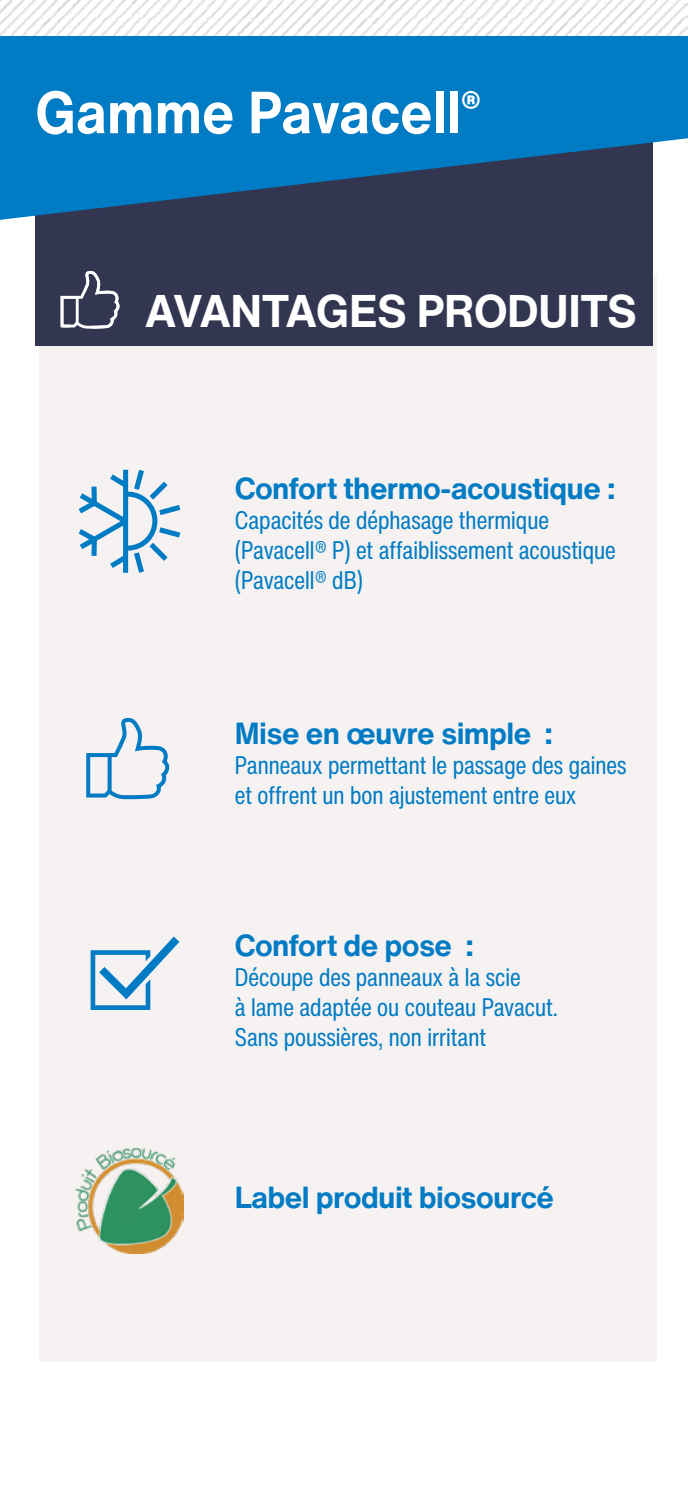
<style>
.page{position:relative;width:688px;height:1489px;background:#fff}
.page>*{position:absolute;margin:0;border:0;box-sizing:border-box;transform-origin:0 0}
.t1{font:700 58.25px "Helvetica Now Text";color:#fff;scale:.94 1}
.t2{font:700 45px "Helvetica Now Text";letter-spacing:-.01em;color:#fff}
.t3{font:700 30px "Helvetica Now Text";letter-spacing:-.02em;color:#007bc4}
.t4{font:25px/30px "Helvetica Now Text Cn";color:#007bc4}
</style>
<div class="page">
<div style="left:39px;top:275px;width:617px;height:1086px;background:#f5f2f1"></div>
<div style="left:35px;top:69px;width:617px;height:276px;background:#333651"></div>
<svg style="left:61px;top:271px;width:58px;height:57px"></svg>
<svg style="left:0;top:35px;width:687px;height:185px;fill:#007bc4"></svg>
<img style="left:0;top:0;width:687px;height:35px">
<img style="left:75px;top:1147px;width:108px;height:106px">
<svg style="left:91px;top:936px;width:88px;height:73px"></svg>
<svg style="left:79px;top:469px;width:101px;height:103px"></svg>
<svg style="left:86px;top:717px;width:83px;height:82px"></svg>
<h1 class="t1" style="left:35px;top:73px;width:475px">Gamme Pavacell<sup>®</sup></h1>
<h2 class="t2" style="left:144px;top:281px;width:494px">AVANTAGES PRODUITS</h2>
<p class="t3" style="left:235px;top:467px;width:382px">Confort thermo-acoustique :</p>
<p class="t4" style="left:235px;top:504px;width:382px">Capacités de déphasage thermique (Pavacell® P) et affaiblissement acoustique (Pavacell® dB)</p>
<p class="t3" style="left:235px;top:712px;width:319px">Mise en œuvre simple :</p>
<p class="t4" style="left:235px;top:750px;width:393px">Panneaux permettant le passage des gaines et offrent un bon ajustement entre eux</p>
<p class="t3" style="left:235px;top:925px;width:240px">Confort de pose :</p>
<p class="t4" style="left:235px;top:962px;width:324px">Découpe des panneaux à la scie<br>à lame adaptée ou couteau Pavacut.<br>Sans poussières, non irritant</p>
<p class="t3" style="left:235px;top:1177px;width:321px">Label produit biosourcé</p>
</div>
